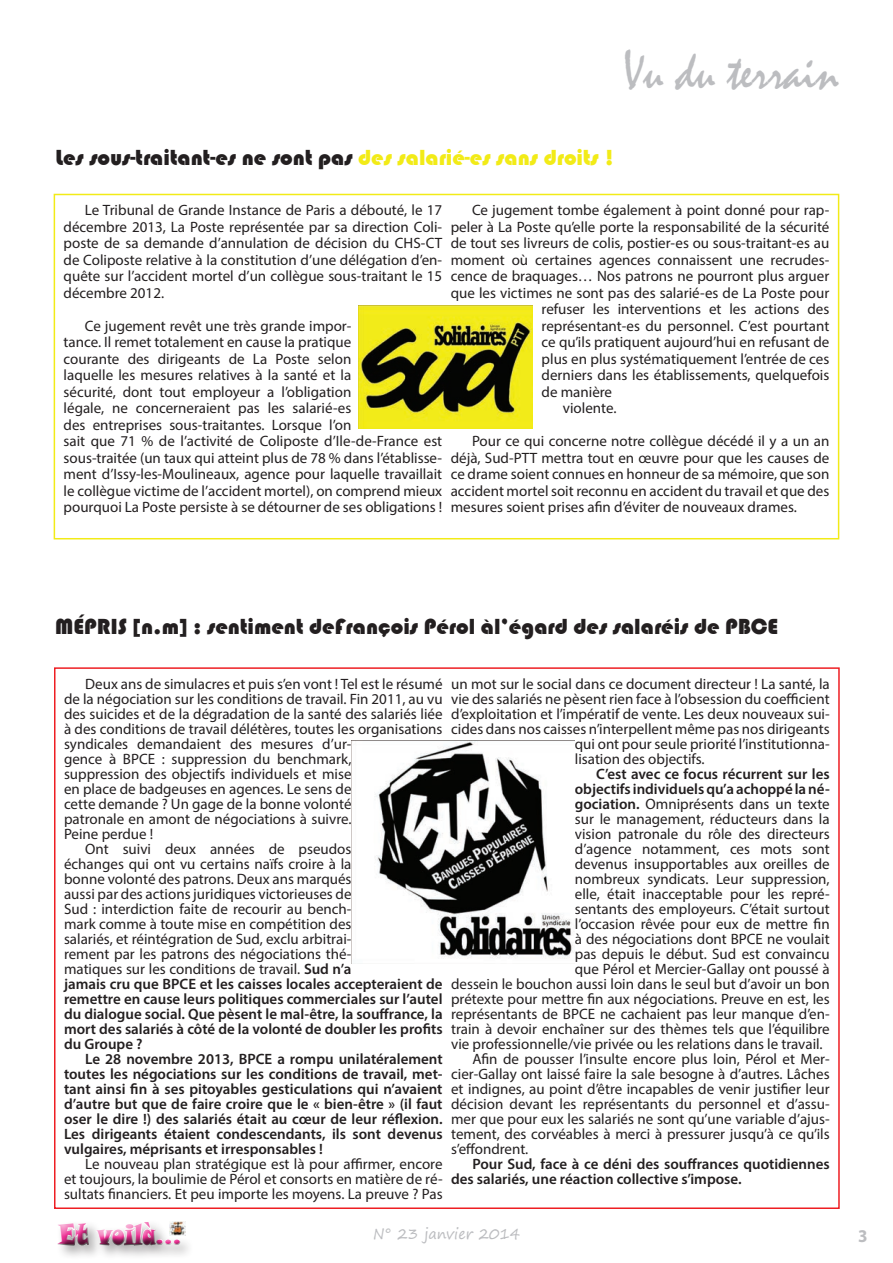
<style>
.page{position:relative;width:893px;height:1263px;background:#fff}
.page>*{position:absolute;margin:0;border:0;box-sizing:border-box;transform-origin:0 0}
.t1{font:54px "Mistral";color:#bcbdc0;scale:.9 1}
.t2{font:28.2px "Snap ITC";letter-spacing:.01em;color:#ed3395;scale:.73 1}
.t3{font:22.5px "Bauhaus 93";color:#231f20}
.t4{font:700 18px "Myriad Pro";color:#bcbdc0;scale:.95 1}
.t5{font:15px/16.5px "Myriad Pro";color:#231f20;text-align:justify}
.t6{font:600 15px/15px "Myriad Pro";color:#231f20}
.t7{font:15px "Segoe Print";color:#bcbdc0;scale:.95 1}
.s1{color:#f2eb17}
.s2{font-weight:600}
</style>
<div class="page">
<div style="left:54px;top:194px;width:785px;height:345px;border:2px solid #f2eb17"></div>
<div style="left:50px;top:1216px;width:141px;height:40px;background:#231f20;opacity:.75"></div>
<img style="left:169px;top:1222px;width:17px;height:13px">
<img style="left:359px;top:305px;width:174px;height:123px">
<img style="left:351px;top:741px;width:222px;height:223px">
<h1 class="t1" style="left:623px;top:40px;width:241px">Vu du terrain</h1>
<h3 class="t3" style="left:56px;top:145px;width:560px">Les sous-traitant-es ne sont pas <span class="s1">des salarié-es sans droits !</span></h3>
<p class="t5" style="left:64px;top:201px;width:380px;text-indent:21px">Le Tribunal de Grande Instance de Paris a débouté, le 17 décembre 2013, La Poste représentée par sa direction Coli&shy;poste de sa demande d’annulation de décision du CHS-CT de Coliposte relative à la constitution d’une délégation d’en&shy;quête sur l’accident mortel d’un collègue sous-traitant le 15 décembre 2012.</p>
<p class="t5" style="left:64px;top:317px;width:380px;text-align:left;text-indent:21px">Ce jugement revêt une très grande impor-<br>tance. Il remet totalement en cause la pratique<br>courante des dirigeants de La Poste selon<br>laquelle les mesures relatives à la santé et la<br>sécurité, dont tout employeur a l’obligation<br>légale, ne concerneraient pas les salarié-es<br>des entreprises sous-traitantes. Lorsque l’on<br>sait que 71 % de l’activité de Coliposte d’Ile-de-France est sous-traitée (un taux qui atteint plus de 78 % dans l’établisse&shy;ment d’Issy-les-Moulineaux, agence pour laquelle travaillait le collègue victime de l’accident mortel), on comprend mieux pourquoi La Poste persiste à se détourner de ses obligations !</p>
<p class="t5" style="left:472px;top:201px;width:359px">Ce jugement tombe également à point donné pour rap-</p>
<p class="t5" style="left:451px;top:218px;width:380px">peler à La Poste qu’elle porte la responsabilité de la sécurité</p>
<p class="t5" style="left:451px;top:234px;width:380px">de tout ses livreurs de colis, postier-es ou sous-traitant-es au</p>
<p class="t5" style="left:451px;top:251px;width:380px">moment où certaines agences connaissent une recrudes-</p>
<p class="t5" style="left:451px;top:267px;width:380px">cence de braquages… Nos patrons ne pourront plus arguer</p>
<p class="t5" style="left:451px;top:284px;width:380px">que les victimes ne sont pas des salarié-es de La Poste pour</p>
<p class="t5" style="left:542px;top:300px;width:289px">refuser les interventions et les actions des</p>
<p class="t5" style="left:542px;top:317px;width:289px">représentant-es du personnel. C’est pourtant</p>
<p class="t5" style="left:542px;top:333px;width:289px">ce qu’ils pratiquent aujourd’hui en refusant de</p>
<p class="t5" style="left:542px;top:350px;width:289px">plus en plus systématiquement l’entrée de ces</p>
<p class="t5" style="left:542px;top:366px;width:289px">derniers dans les établissements, quelquefois</p>
<p class="t5" style="left:542px;top:383px;width:72px">de manière</p>
<p class="t5" style="left:563px;top:399px;width:55px">violente.</p>
<p class="t5" style="left:451px;top:432px;width:380px;text-indent:21px">Pour ce qui concerne notre collègue décédé il y a un an déjà, Sud-PTT mettra tout en œuvre pour que les causes de ce drame soient connues en honneur de sa mémoire, que son accident mortel soit reconnu en accident du travail et que des mesures soient prises afin d’éviter de nouveaux drames.</p>
<h3 class="t3" style="left:55px;top:614px;width:725px">MÉPRIS [n.m] : sentiment deFrançois Pérol àl’égard des salaréis de PBCE</h3>
<p class="t5" style="left:85px;top:675px;width:359px">Deux ans de simulacres et puis s’en vont ! Tel est le résumé</p>
<p class="t5" style="left:64px;top:690px;width:380px">de la négociation sur les conditions de travail. Fin 2011, au vu</p>
<p class="t5" style="left:64px;top:705px;width:380px">des suicides et de la dégradation de la santé des salariés liée</p>
<p class="t5" style="left:64px;top:720px;width:380px">à des conditions de travail délétères, toutes les organisations</p>
<p class="t5" style="left:64px;top:735px;width:289px">syndicales demandaient des mesures d’ur-</p>
<p class="t5" style="left:64px;top:750px;width:289px">gence à BPCE : suppression du benchmark,</p>
<p class="t5" style="left:64px;top:765px;width:289px">suppression des objectifs individuels et mise</p>
<p class="t5" style="left:64px;top:780px;width:289px">en place de badgeuses en agences. Le sens de</p>
<p class="t5" style="left:64px;top:795px;width:289px">cette demande ? Un gage de la bonne volonté</p>
<p class="t5" style="left:64px;top:810px;width:289px">patronale en amont de négociations à suivre.</p>
<p class="t5" style="left:64px;top:825px;width:91px">Peine perdue !</p>
<p class="t5" style="left:85px;top:840px;width:268px">Ont suivi deux années de pseudos</p>
<p class="t5" style="left:64px;top:855px;width:289px">échanges qui ont vu certains naïfs croire à la</p>
<p class="t5" style="left:64px;top:870px;width:289px">bonne volonté des patrons. Deux ans marqués</p>
<p class="t5" style="left:64px;top:885px;width:289px">aussi par des actions juridiques victorieuses de</p>
<p class="t5" style="left:64px;top:900px;width:289px">Sud : interdiction faite de recourir au bench-</p>
<p class="t5" style="left:64px;top:915px;width:289px">mark comme à toute mise en compétition des</p>
<p class="t5" style="left:64px;top:930px;width:289px">salariés, et réintégration de Sud, exclu arbitrai-</p>
<p class="t5" style="left:64px;top:945px;width:289px">rement par les patrons des négociations thé-</p>
<p class="t5" style="left:64px;top:960px;width:289px">matiques sur les conditions de travail. <span class="s2">Sud n’a</span></p>
<p class="t6" style="left:64px;top:976px;width:380px">jamais cru que BPCE et les caisses locales accepteraient de</p>
<p class="t6" style="left:64px;top:991px;width:380px">remettre en cause leurs politiques commerciales sur l’autel</p>
<p class="t6" style="left:64px;top:1006px;width:380px">du dialogue social. Que pèsent le mal-être, la souffrance, la</p>
<p class="t6" style="left:64px;top:1021px;width:380px">mort des salariés à côté de la volonté de doubler les profits</p>
<p class="t6" style="left:64px;top:1036px;width:80px">du Groupe ?</p>
<p class="t6" style="left:85px;top:1051px;width:359px">Le 28 novembre 2013, BPCE a rompu unilatéralement</p>
<p class="t6" style="left:64px;top:1066px;width:380px">toutes les négociations sur les conditions de travail, met-</p>
<p class="t6" style="left:64px;top:1081px;width:380px">tant ainsi fin à ses pitoyables gesticulations qui n’avaient</p>
<p class="t6" style="left:64px;top:1096px;width:380px">d’autre but que de faire croire que le « bien-être » (il faut</p>
<p class="t6" style="left:64px;top:1111px;width:380px">oser le dire !) des salariés était au cœur de leur réflexion.</p>
<p class="t6" style="left:64px;top:1126px;width:380px">Les dirigeants étaient condescendants, ils sont devenus</p>
<p class="t6" style="left:64px;top:1141px;width:260px">vulgaires, méprisants et irresponsables !</p>
<p class="t5" style="left:64px;top:1156px;width:380px;line-height:15px;text-indent:21px">Le nouveau plan stratégique est là pour affirmer, encore et toujours, la boulimie de Pérol et consorts en matière de ré&shy;sultats financiers. Et peu importe les moyens. La preuve ? Pas</p>
<p class="t5" style="left:451px;top:675px;width:380px">un mot sur le social dans ce document directeur ! La santé, la</p>
<p class="t5" style="left:451px;top:690px;width:380px">vie des salariés ne pèsent rien face à l’obsession du coefficient</p>
<p class="t5" style="left:451px;top:705px;width:380px">d’exploitation et l’impératif de vente. Les deux nouveaux sui-</p>
<p class="t5" style="left:451px;top:720px;width:380px">cides dans nos caisses n’interpellent même pas nos dirigeants</p>
<p class="t5" style="left:575px;top:735px;width:256px">qui ont pour seule priorité l’institutionna-</p>
<p class="t5" style="left:575px;top:750px;width:131px">lisation des objectifs.</p>
<p class="t6" style="left:596px;top:766px;width:235px">C’est avec ce focus récurrent sur les</p>
<p class="t6" style="left:575px;top:781px;width:256px">objectifs individuels qu’a achoppé la né-</p>
<p class="t5" style="left:575px;top:795px;width:256px"><span class="s2">gociation.</span> Omniprésents dans un texte</p>
<p class="t5" style="left:575px;top:810px;width:256px">sur le management, réducteurs dans la</p>
<p class="t5" style="left:575px;top:825px;width:256px">vision patronale du rôle des directeurs</p>
<p class="t5" style="left:575px;top:840px;width:256px">d’agence notamment, ces mots sont</p>
<p class="t5" style="left:575px;top:855px;width:256px">devenus insupportables aux oreilles de</p>
<p class="t5" style="left:575px;top:870px;width:256px">nombreux syndicats. Leur suppression,</p>
<p class="t5" style="left:575px;top:885px;width:256px">elle, était inacceptable pour les repré-</p>
<p class="t5" style="left:575px;top:900px;width:256px">sentants des employeurs. C’était surtout</p>
<p class="t5" style="left:575px;top:915px;width:256px">l’occasion rêvée pour eux de mettre fin</p>
<p class="t5" style="left:575px;top:930px;width:256px">à des négociations dont BPCE ne voulait</p>
<p class="t5" style="left:575px;top:945px;width:256px">pas depuis le début. Sud est convaincu</p>
<p class="t5" style="left:575px;top:960px;width:256px">que Pérol et Mercier-Gallay ont poussé à</p>
<p class="t5" style="left:451px;top:975px;width:380px">dessein le bouchon aussi loin dans le seul but d’avoir un bon</p>
<p class="t5" style="left:451px;top:990px;width:380px">prétexte pour mettre fin aux négociations. Preuve en est, les</p>
<p class="t5" style="left:451px;top:1005px;width:380px">représentants de BPCE ne cachaient pas leur manque d’en-</p>
<p class="t5" style="left:451px;top:1020px;width:380px">train à devoir enchaîner sur des thèmes tels que l’équilibre</p>
<p class="t5" style="left:451px;top:1035px;width:373px">vie professionnelle/vie privée ou les relations dans le travail.</p>
<p class="t5" style="left:472px;top:1050px;width:359px">Afin de pousser l’insulte encore plus loin, Pérol et Mer-</p>
<p class="t5" style="left:451px;top:1065px;width:380px">cier-Gallay ont laissé faire la sale besogne à d’autres. Lâches</p>
<p class="t5" style="left:451px;top:1080px;width:380px">et indignes, au point d’être incapables de venir justifier leur</p>
<p class="t5" style="left:451px;top:1095px;width:380px">décision devant les représentants du personnel et d’assu-</p>
<p class="t5" style="left:451px;top:1110px;width:380px">mer que pour eux les salariés ne sont qu’une variable d’ajus-</p>
<p class="t5" style="left:451px;top:1125px;width:380px">tement, des corvéables à merci à pressurer jusqu’à ce qu’ils</p>
<p class="t5" style="left:451px;top:1140px;width:79px">s’effondrent.</p>
<p class="t6" style="left:451px;top:1156px;width:380px;text-indent:21px">Pour Sud, face à ce déni des souffrances quotidiennes des salariés, une réaction collective s’impose.</p>
<h2 class="t2" style="left:59px;top:1216px;width:169px">Et voilà...</h2>
<p class="t7" style="left:373px;top:1220px;width:156px">n° 23 janvier 2014</p>
<p class="t4" style="left:858px;top:1224px;width:11px">3</p>
</div>
